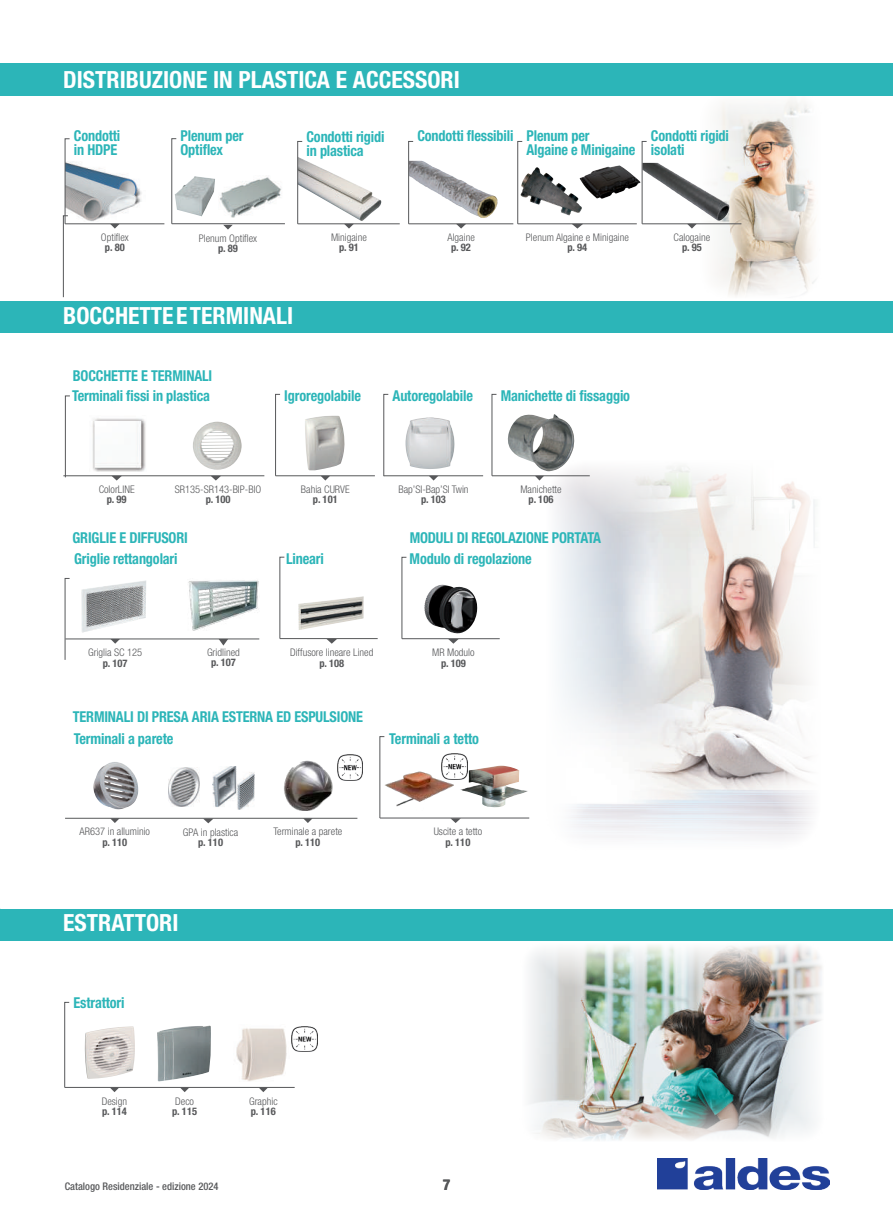
<style>
.page{position:relative;width:893px;height:1212px;background:#fff}
.page>*{position:absolute;margin:0;border:0;box-sizing:border-box;transform-origin:0 0}
.t1{font:700 condensed 23.7px "Helvetica Neue LT Std";color:#fff}
.t2{font:700 condensed 15px/13.5px "Helvetica Neue LT Std";letter-spacing:-.01em;color:#2cb5b8;scale:.95 1}
.t3{font:700 condensed 15px "Helvetica Neue LT Std";color:#57585a}
.t4{font:300 condensed 10.5px "Helvetica Neue LT Std";color:#57585a}
.t5{font:700 condensed 10.5px "Helvetica Neue LT Std";color:#57585a}
.t6{font:500 condensed 10.5px "Helvetica Neue LT Std";color:#57585a}
</style>
<div class="page">
<img style="left:658px;top:1159px;width:171px;height:31px">
<img style="left:517px;top:940px;width:312px;height:200px">
<svg style="left:539px;top:466px;width:277px;height:373px"></svg>
<svg style="left:693px;top:95px;width:135px;height:201px"></svg>
<div style="left:0;top:301px;width:893px;height:32px;background:#2cb5b8"></div>
<div style="left:0;top:63px;width:893px;height:32px;background:#2cb5b8"></div>
<div style="left:0;top:909px;width:893px;height:31px;background:#2cb5b8"></div>
<img style="left:70px;top:161px;width:72px;height:61px">
<hr style="left:65px;top:223px;width:99px;height:1px;background:#57585a">
<svg style="left:110px;top:224px;width:10px;height:5px"></svg>
<img style="left:305px;top:416px;width:40px;height:54px">
<hr style="left:276px;top:475px;width:99px;height:1px;background:#57585a">
<hr style="left:65px;top:818px;width:292px;height:1px;background:#57585a">
<svg style="left:321px;top:476px;width:9px;height:4px"></svg>
<svg style="left:110px;top:818px;width:10px;height:5px"></svg>
<svg style="left:275px;top:394px;width:6px;height:82px"></svg>
<svg style="left:64px;top:578px;width:6px;height:82px"></svg>
<img style="left:647px;top:163px;width:82px;height:58px">
<hr style="left:642px;top:223px;width:99px;height:1px;background:#57585a">
<svg style="left:687px;top:224px;width:10px;height:5px"></svg>
<svg style="left:641px;top:141px;width:6px;height:84px"></svg>
<img style="left:405px;top:417px;width:50px;height:52px">
<hr style="left:384px;top:475px;width:99px;height:1px;background:#57585a">
<svg style="left:429px;top:476px;width:9px;height:4px"></svg>
<svg style="left:383px;top:394px;width:6px;height:83px"></svg>
<img style="left:303px;top:159px;width:78px;height:62px">
<hr style="left:298px;top:223px;width:102px;height:1px;background:#57585a">
<svg style="left:344px;top:224px;width:10px;height:5px"></svg>
<svg style="left:297px;top:141px;width:6px;height:84px"></svg>
<img style="left:507px;top:414px;width:68px;height:57px">
<hr style="left:492px;top:475px;width:98px;height:1px;background:#57585a">
<hr style="left:380px;top:818px;width:149px;height:1px;background:#57585a">
<svg style="left:535px;top:476px;width:9px;height:4px"></svg>
<svg style="left:491px;top:394px;width:6px;height:82px"></svg>
<svg style="left:379px;top:736px;width:6px;height:83px"></svg>
<img style="left:414px;top:161px;width:84px;height:57px">
<hr style="left:409px;top:223px;width:104px;height:1px;background:#57585a">
<svg style="left:456px;top:224px;width:10px;height:5px"></svg>
<svg style="left:408px;top:141px;width:6px;height:84px"></svg>
<img style="left:582px;top:165px;width:58px;height:34px">
<hr style="left:518px;top:223px;width:119px;height:1px;background:#57585a">
<svg style="left:572px;top:224px;width:11px;height:5px"></svg>
<svg style="left:517px;top:141px;width:6px;height:84px"></svg>
<img style="left:92px;top:418px;width:54px;height:53px">
<svg style="left:211px;top:476px;width:10px;height:4px"></svg>
<svg style="left:450px;top:818px;width:11px;height:5px"></svg>
<hr style="left:63px;top:475px;width:201px;height:1px;background:#57585a">
<svg style="left:63px;top:138px;width:7px;height:160px"></svg>
<img style="left:193px;top:422px;width:49px;height:48px">
<svg style="left:111px;top:476px;width:11px;height:4px"></svg>
<hr style="left:65px;top:1087px;width:230px;height:1px;background:#57585a">
<svg style="left:110px;top:1088px;width:9px;height:4px"></svg>
<svg style="left:64px;top:1001px;width:6px;height:87px"></svg>
<img style="left:157px;top:1025px;width:54px;height:56px">
<img style="left:85px;top:1026px;width:50px;height:53px">
<hr style="left:65px;top:638px;width:194px;height:1px;background:#57585a">
<svg style="left:110px;top:639px;width:10px;height:5px"></svg>
<svg style="left:65px;top:395px;width:6px;height:83px"></svg>
<svg style="left:219px;top:639px;width:9px;height:6px"></svg>
<hr style="left:402px;top:638px;width:98px;height:1px;background:#57585a">
<svg style="left:401px;top:556px;width:6px;height:83px"></svg>
<svg style="left:326px;top:639px;width:11px;height:5px"></svg>
<svg style="left:448px;top:639px;width:11px;height:5px"></svg>
<img style="left:81px;top:580px;width:65px;height:52px">
<img style="left:188px;top:580px;width:71px;height:51px">
<img style="left:298px;top:596px;width:66px;height:34px">
<img style="left:424px;top:585px;width:53px;height:49px">
<hr style="left:280px;top:638px;width:98px;height:1px;background:#57585a">
<svg style="left:279px;top:556px;width:6px;height:83px"></svg>
<svg style="left:203px;top:818px;width:11px;height:5px"></svg>
<img style="left:93px;top:762px;width:46px;height:48px">
<img style="left:169px;top:768px;width:31px;height:38px">
<img style="left:213px;top:767px;width:41px;height:42px">
<img style="left:385px;top:771px;width:68px;height:36px">
<hr style="left:172px;top:223px;width:113px;height:1px;background:#57585a">
<svg style="left:223px;top:225px;width:10px;height:5px"></svg>
<svg style="left:171px;top:138px;width:6px;height:86px"></svg>
<img style="left:175px;top:176px;width:40px;height:40px">
<img style="left:219px;top:177px;width:63px;height:41px">
<img style="left:520px;top:167px;width:62px;height:49px">
<img style="left:236px;top:1028px;width:51px;height:53px">
<svg style="left:180px;top:1088px;width:9px;height:4px"></svg>
<svg style="left:259px;top:1088px;width:9px;height:4px"></svg>
<img style="left:292px;top:1026px;width:25px;height:26px">
<svg style="left:303px;top:818px;width:10px;height:5px"></svg>
<img style="left:284px;top:760px;width:49px;height:51px">
<img style="left:460px;top:766px;width:68px;height:42px">
<img style="left:337px;top:755px;width:25px;height:25px">
<img style="left:442px;top:753px;width:25px;height:26px">
<h1 class="t1" style="left:63px;top:66px;width:398px">DISTRIBUZIONE IN PLASTICA E ACCESSORI</h1>
<p class="t2" style="left:74px;top:129px;width:50px">Condotti in HDPE</p>
<p class="t2" style="left:181px;top:129px;width:68px">Plenum per<br>Optiflex</p>
<p class="t2" style="left:306px;top:130px;width:84px">Condotti rigidi in plastica</p>
<p class="t2" style="left:417px;top:129px;width:103px">Condotti flessibili</p>
<p class="t2" style="left:526px;top:129px;width:116px">Plenum per<br>Algaine e Minigaine</p>
<p class="t2" style="left:651px;top:129px;width:84px">Condotti rigidi isolati</p>
<p class="t4" style="left:101px;top:231px;width:29px">Optiflex</p>
<p class="t5" style="left:105px;top:241px;width:21px">p. 80</p>
<p class="t4" style="left:199px;top:232px;width:60px">Plenum Optiflex</p>
<p class="t5" style="left:218px;top:242px;width:21px">p. 89</p>
<p class="t4" style="left:331px;top:231px;width:37px">Minigaine</p>
<p class="t5" style="left:339px;top:241px;width:21px">p. 91</p>
<p class="t4" style="left:447px;top:231px;width:29px">Algaine</p>
<p class="t5" style="left:451px;top:241px;width:21px">p. 92</p>
<p class="t4" style="left:526px;top:231px;width:104px">Plenum Algaine e Minigaine</p>
<p class="t5" style="left:567px;top:241px;width:21px">p. 94</p>
<p class="t4" style="left:674px;top:231px;width:38px">Calogaine</p>
<p class="t5" style="left:682px;top:241px;width:21px">p. 95</p>
<h1 class="t1" style="left:63px;top:302px;width:231px">BOCCHETTE E TERMINALI</h1>
<p class="t2" style="left:73px;top:368px;width:148px">BOCCHETTE E TERMINALI</p>
<p class="t2" style="left:72px;top:389px;width:147px">Terminali fissi in plastica</p>
<p class="t2" style="left:284px;top:389px;width:82px">Igroregolabile</p>
<p class="t2" style="left:393px;top:389px;width:86px">Autoregolabile</p>
<p class="t2" style="left:501px;top:389px;width:138px">Manichette di fissaggio</p>
<p class="t4" style="left:99px;top:483px;width:37px">ColorLINE</p>
<p class="t5" style="left:107px;top:493px;width:21px">p. 99</p>
<p class="t4" style="left:175px;top:483px;width:88px">SR135-SR143-BIP-BIO</p>
<p class="t5" style="left:206px;top:493px;width:26px">p. 100</p>
<p class="t4" style="left:301px;top:483px;width:50px">Bahia CURVE</p>
<p class="t5" style="left:313px;top:493px;width:26px">p. 101</p>
<p class="t4" style="left:399px;top:483px;width:72px">Bap’SI-Bap’SI Twin</p>
<p class="t5" style="left:421px;top:493px;width:26px">p. 103</p>
<p class="t4" style="left:520px;top:483px;width:43px">Manichette</p>
<p class="t5" style="left:529px;top:493px;width:26px">p. 106</p>
<p class="t2" style="left:73px;top:531px;width:123px">GRIGLIE E DIFFUSORI</p>
<p class="t2" style="left:410px;top:531px;width:203px">MODULI DI REGOLAZIONE PORTATA</p>
<p class="t2" style="left:74px;top:552px;width:110px">Griglie rettangolari</p>
<p class="t2" style="left:286px;top:552px;width:41px">Lineari</p>
<p class="t2" style="left:410px;top:552px;width:130px">Modulo di regolazione</p>
<p class="t4" style="left:88px;top:646px;width:56px">Griglia SC 125</p>
<p class="t5" style="left:103px;top:656px;width:26px">p. 107</p>
<p class="t4" style="left:207px;top:646px;width:34px">Gridlined</p>
<p class="t5" style="left:211px;top:656px;width:26px">p. 107</p>
<p class="t4" style="left:290px;top:646px;width:85px">Diffusore lineare Lined</p>
<p class="t5" style="left:319px;top:656px;width:26px">p. 108</p>
<p class="t4" style="left:432px;top:646px;width:44px">MR Modulo</p>
<p class="t5" style="left:441px;top:656px;width:26px">p. 109</p>
<p class="t2" style="left:73px;top:710px;width:307px">TERMINALI DI PRESA ARIA ESTERNA ED ESPULSIONE</p>
<p class="t2" style="left:74px;top:731px;width:106px">Terminali a parete</p>
<p class="t2" style="left:389px;top:731px;width:96px">Terminali a tetto</p>
<p class="t4" style="left:80px;top:826px;width:72px">AR637 in alluminio</p>
<p class="t5" style="left:102px;top:836px;width:26px">p. 110</p>
<p class="t4" style="left:183px;top:826px;width:57px">GPA in plastica</p>
<p class="t5" style="left:198px;top:836px;width:26px">p. 110</p>
<h1 class="t1" style="left:63px;top:909px;width:117px">ESTRATTORI</h1>
<p class="t2" style="left:73px;top:995px;width:55px">Estrattori</p>
<p class="t4" style="left:273px;top:826px;width:70px">Terminale a parete</p>
<p class="t5" style="left:295px;top:836px;width:26px">p. 110</p>
<p class="t4" style="left:434px;top:826px;width:50px">Uscite a tetto</p>
<p class="t5" style="left:446px;top:836px;width:26px">p. 110</p>
<p class="t4" style="left:102px;top:1095px;width:27px">Design</p>
<p class="t5" style="left:102px;top:1105px;width:26px">p. 114</p>
<p class="t4" style="left:175px;top:1095px;width:20px">Deco</p>
<p class="t5" style="left:172px;top:1105px;width:26px">p. 115</p>
<p class="t4" style="left:249px;top:1095px;width:30px">Graphic</p>
<p class="t5" style="left:251px;top:1105px;width:26px">p. 116</p>
<p class="t6" style="left:65px;top:1180px;width:155px">Catalogo Residenziale - edizione 2024</p>
<p class="t3" style="left:443px;top:1175px;width:9px">7</p>
</div>
